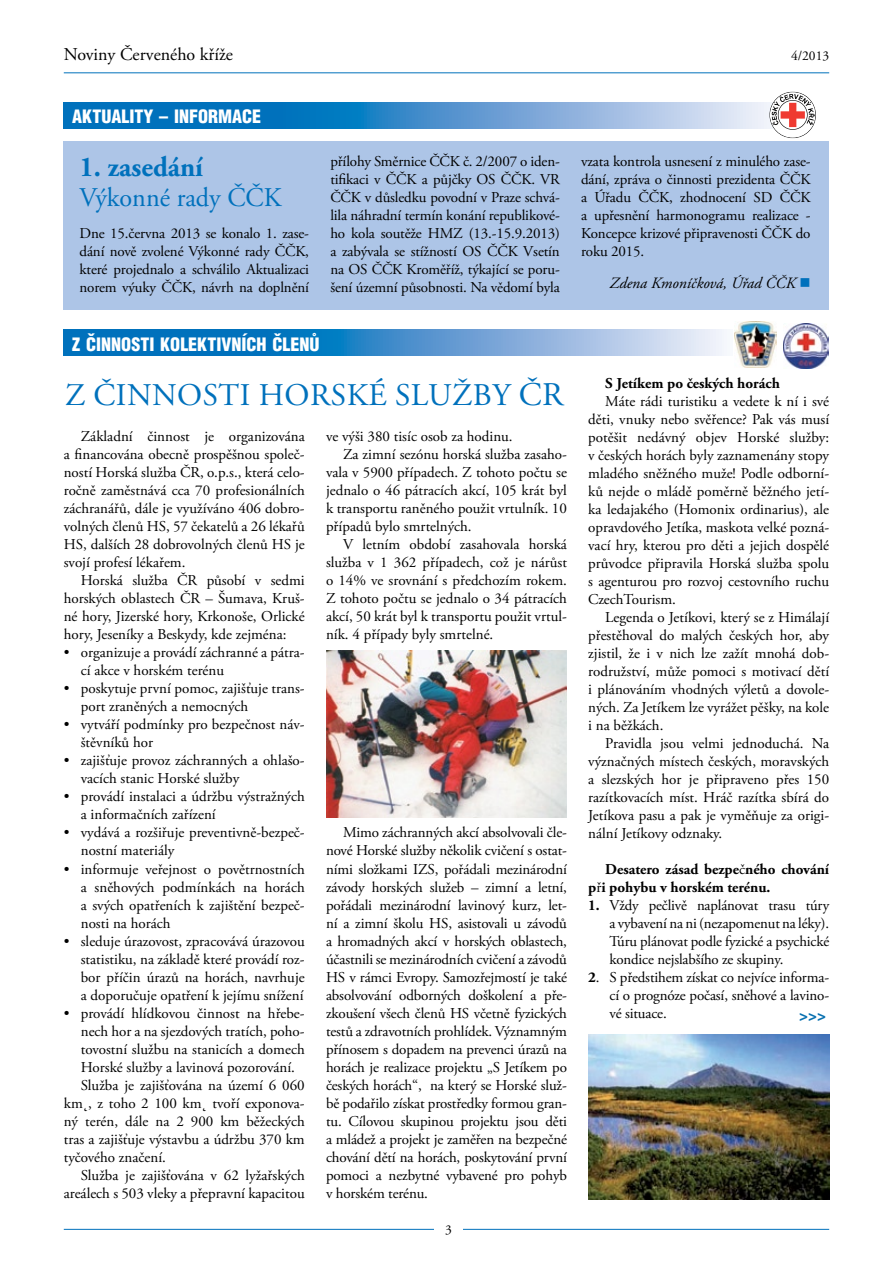
<style>
.page{position:relative;width:893px;height:1263px;background:#fff}
.page>*{position:absolute;margin:0;border:0;box-sizing:border-box;transform-origin:0 0}
.t1{font:31.5px "Adobe Garamond Pro";color:#0071bc}
.t2{font:700 28.5px "Adobe Garamond Pro";color:#0071bc}
.t3{font:27px "Adobe Garamond Pro";color:#0071bc}
.t4{font:900 18px "Switzerland Cond";color:#fff}
.t5{font:18px "Adobe Garamond Pro";color:#000}
.t6{font:italic 15.75px "Adobe Garamond Pro";color:#000}
.t7{font:15px/18px "Adobe Garamond Pro";color:#000;text-align:justify}
.t8{font:700 15px/18px "Adobe Garamond Pro";color:#000}
.t9{font:900 15px "Myriad Pro";color:#0770b0}
.t10{font:13.5px "Adobe Garamond Pro";color:#000}
.s1{color:#0071bc}
.s2{font-size:33px}
.s3{font-weight:400}
.s4{font-weight:700}
</style>
<div class="page">
<hr style="left:64px;top:72px;width:765px;height:1px;background:#0071bc">
<hr style="left:64px;top:1229px;width:765px;height:1px;background:#0071bc">
<div style="left:434px;top:1217px;width:29px;height:25px;background:#fff"></div>
<div style="left:64px;top:141px;width:765px;height:169px;background:#adc5e7"></div>
<svg style="left:64px;top:330px;width:660px;height:25px;background:#5098cf"></svg>
<svg style="left:776px;top:331px;width:1px;height:15px"></svg>
<img style="left:734px;top:321px;width:42px;height:47px">
<svg style="left:64px;top:103px;width:705px;height:25px;background:#4f97cf"></svg>
<svg style="left:769px;top:92px;width:47px;height:46px"></svg>
<img style="left:326px;top:651px;width:241px;height:166px">
<img style="left:588px;top:1035px;width:241px;height:164px">
<img style="left:783px;top:323px;width:45px;height:45px">
<p class="t5" style="left:64px;top:43px;width:171px">Noviny Červeného kříže</p>
<p class="t10" style="left:791px;top:47px;width:40px">4/2013</p>
<p class="t4" style="left:72px;top:105px;width:189px">AKTUALITY – INFORMACE</p>
<h2 class="t2" style="left:80px;top:150px;width:125px">1. zasedání</h2>
<h3 class="t3" style="left:80px;top:181px;width:203px">Výkonné rady ČČK</h3>
<p class="t7" style="left:80px;top:225px;width:231px">Dne 15.června 2013 se konalo 1. zase&shy;dání nově zvolené Výkonné rady ČČK, které projednalo a schválilo Aktualizaci norem výuky ČČK, návrh na doplnění</p>
<p class="t7" style="left:330px;top:153px;width:231px">přílohy Směrnice ČČK č. 2/2007 o iden&shy;tifikaci v ČČK a půjčky OS ČČK. VR ČČK v důsledku povodní v Praze schvá&shy;lila náhradní termín konání republikové&shy;ho kola soutěže HMZ (13.-15.9.2013) a zabývala se stížností OS ČČK Vsetín na OS ČČK Kroměříž, týkající se poru&shy;šení územní působnosti. Na vědomí byla</p>
<p class="t7" style="left:581px;top:153px;width:231px">vzata kontrola usnesení z minulého zase&shy;dání, zpráva o činnosti prezidenta ČČK a Úřadu ČČK, zhodnocení SD ČČK a upřesnění harmonogramu realizace - Koncepce krizové připravenosti ČČK do roku 2015.</p>
<p class="t6" style="left:610px;top:274px;width:202px">Zdena Kmoníčková, Úřad ČČK <span class="s1">■</span></p>
<p class="t4" style="left:72px;top:333px;width:249px">Z ČINNOSTI KOLEKTIVNÍCH ČLENŮ</p>
<h1 class="t1" style="left:65px;top:376px;width:40px">Z činnosti</h1>
<h1 class="t1" style="left:259px;top:376px;width:48px">Horsk</h1>
<h1 class="t1" style="left:368px;top:376px;width:197px">é služby <span class="s2">ČR</span></h1>
<p class="t7" style="left:64px;top:428px;width:242px;text-indent:17px">Základní činnost je organizována a financována obecně prospěšnou společ&shy;ností Horská služba ČR, o.p.s., která celo&shy;ročně zaměstnává cca 70 profesionálních záchranářů, dále je využíváno 406 dobro&shy;volných členů HS, 57 čekatelů a 26 lékařů HS, dalších 28 dobrovolných členů HS je svojí profesí lékařem.</p>
<p class="t7" style="left:64px;top:572px;width:242px;text-indent:17px">Horská služba ČR působí v sedmi horských oblastech ČR – Šumava, Kruš&shy;né hory, Jizerské hory, Krkonoše, Orlické hory, Jeseníky a Beskydy, kde zejména:</p>
<p class="t7" style="left:81px;top:644px;width:225px;text-indent:-17px">• organizuje a provádí záchranné a pátra&shy;cí akce v horském terénu</p>
<p class="t7" style="left:81px;top:680px;width:225px;text-indent:-17px">• poskytuje první pomoc, zajišťuje trans&shy;port zraněných a nemocných</p>
<p class="t7" style="left:81px;top:716px;width:225px;text-indent:-17px">• vytváří podmínky pro bezpečnost náv&shy;štěvníků hor</p>
<p class="t7" style="left:81px;top:752px;width:225px;text-indent:-17px">• zajišťuje provoz záchranných a ohlašo&shy;vacích stanic Horské služby</p>
<p class="t7" style="left:81px;top:788px;width:225px;text-indent:-17px">• provádí instalaci a údržbu výstražných a informačních zařízení</p>
<p class="t7" style="left:81px;top:824px;width:225px;text-indent:-17px">• vydává a rozšiřuje preventivně-bezpeč&shy;nostní materiály</p>
<p class="t7" style="left:81px;top:860px;width:225px;text-indent:-17px">• informuje veřejnost o povětrnostních a sněhových podmínkách na horách a svých opatřeních k zajištění bezpeč&shy;nosti na horách</p>
<p class="t7" style="left:81px;top:932px;width:225px;text-indent:-17px">• sleduje úrazovost, zpracovává úrazovou statistiku, na základě které provádí roz&shy;bor příčin úrazů na horách, navrhuje a doporučuje opatření k jejímu snížení</p>
<p class="t7" style="left:64px;top:1004px;width:242px">• provádí hlídkovou činnost na hřebe-</p>
<p class="t7" style="left:81px;top:1022px;width:225px">nech hor a na sjezdových tratích, poho-</p>
<p class="t7" style="left:81px;top:1040px;width:225px">tovostní službu na stanicích a domech</p>
<p class="t7" style="left:81px;top:1058px;width:216px">Horské služby a lavinová pozorování.</p>
<p class="t7" style="left:81px;top:1076px;width:225px">Služba je zajišťována na území 6 060</p>
<p class="t7" style="left:64px;top:1094px;width:242px">km˛, z toho 2 100 km˛ tvoří exponova-</p>
<p class="t7" style="left:64px;top:1112px;width:242px">ný terén, dále na 2 900 km běžeckých</p>
<p class="t7" style="left:64px;top:1130px;width:242px">tras a zajišťuje výstavbu a údržbu 370 km</p>
<p class="t7" style="left:64px;top:1148px;width:104px">tyčového značení.</p>
<p class="t7" style="left:81px;top:1166px;width:225px">Služba je zajišťována v 62 lyžařských</p>
<p class="t7" style="left:64px;top:1184px;width:242px">areálech s 503 vleky a přepravní kapacitou</p>
<p class="t7" style="left:326px;top:428px;width:188px">ve výši 380 tisíc osob za hodinu.</p>
<p class="t7" style="left:343px;top:446px;width:225px">Za zimní sezónu horská služba zasaho-</p>
<p class="t7" style="left:326px;top:464px;width:242px">vala v 5900 případech. Z tohoto počtu se</p>
<p class="t7" style="left:326px;top:482px;width:242px">jednalo o 46 pátracích akcí, 105 krát byl</p>
<p class="t7" style="left:326px;top:500px;width:242px">k transportu raněného použit vrtulník. 10</p>
<p class="t7" style="left:326px;top:518px;width:147px">případů bylo smrtelných.</p>
<p class="t7" style="left:343px;top:536px;width:226px">V letním období zasahovala horská</p>
<p class="t7" style="left:326px;top:554px;width:242px">služba v 1 362 případech, což je nárůst</p>
<p class="t7" style="left:326px;top:572px;width:242px">o 14% ve srovnání s předchozím rokem.</p>
<p class="t7" style="left:326px;top:590px;width:242px">Z tohoto počtu se jednalo o 34 pátracích</p>
<p class="t7" style="left:326px;top:608px;width:242px">akcí, 50 krát byl k transportu použit vrtul-</p>
<p class="t7" style="left:326px;top:626px;width:169px">ník. 4 případy byly smrtelné.</p>
<p class="t7" style="left:326px;top:824px;width:243px;text-indent:17px">Mimo záchranných akcí absolvovali čle&shy;nové Horské služby několik cvičení s ostat&shy;ními složkami IZS, pořádali mezinárodní závody horských služeb – zimní a letní, pořádali mezinárodní lavinový kurz, let&shy;ní a zimní školu HS, asistovali u závodů a hromadných akcí v horských oblastech, účastnili se mezinárodních cvičení a závodů HS v rámci Evropy. Samozřejmostí je také absolvování odborných doškolení a pře&shy;zkoušení všech členů HS včetně fyzických testů a zdravotních prohlídek. Významným přínosem s dopadem na prevenci úrazů na horách je realizace projektu „S Jetíkem po českých horách“, na který se Horské služ&shy;bě podařilo získat prostředky formou gran&shy;tu. Cílovou skupinou projektu jsou děti a mládež a projekt je zaměřen na bezpečné chování dětí na horách, poskytování první pomoci a nezbytné vybavené pro pohyb v horském terénu.</p>
<p class="t8" style="left:605px;top:375px;width:176px">S Jetíkem po českých horách</p>
<p class="t7" style="left:588px;top:393px;width:243px;text-indent:17px">Máte rádi turistiku a vedete k ní i své děti, vnuky nebo svěřence? Pak vás musí potěšit nedávný objev Horské služby: v českých horách byly zaznamenány stopy mladého sněžného muže! Podle odborní&shy;ků nejde o mládě poměrně běžného jetí&shy;ka ledajakého (Homonix ordinarius), ale opravdového Jetíka, maskota velké pozná&shy;vací hry, kterou pro děti a jejich dospělé průvodce připravila Horská služba spolu s agenturou pro rozvoj cestovního ruchu CzechTourism.</p>
<p class="t7" style="left:588px;top:609px;width:243px;text-indent:17px">Legenda o Jetíkovi, který se z Himálají přestěhoval do malých českých hor, aby zjistil, že i v nich lze zažít mnohá dob&shy;rodružství, může pomoci s motivací dětí i plánováním vhodných výletů a dovole&shy;ných. Za Jetíkem lze vyrážet pěšky, na kole i na běžkách.</p>
<p class="t7" style="left:588px;top:735px;width:242px;text-indent:17px">Pravidla jsou velmi jednoduchá. Na význačných místech českých, moravských a slezských hor je připraveno přes 150 razítkovacích míst. Hráč razítka sbírá do Jetíkova pasu a pak je vyměňuje za origi&shy;nální Jetíkovy odznaky.</p>
<p class="t8" style="left:588px;top:861px;width:242px;text-indent:17px">Desatero zásad bezpe<span class="s3">č</span>ného chování p<span class="s3">ř</span>i pohybu v horském terénu.</p>
<p class="t7" style="left:609px;top:897px;width:222px;text-indent:-21px"><span class="s4">1.</span> Vždy pečlivě naplánovat trasu túry a vybavení na ni (nezapomenut na léky).<br>Túru plánovat podle fyzické a psychické kondice nejslabšího ze skupiny.</p>
<p class="t7" style="left:609px;top:969px;width:221px;text-indent:-21px"><span class="s4">2</span>. S předstihem získat co nejvíce informa&shy;cí o prognóze počasí, sněhové a lavino&shy;vé situace.</p>
<p class="t9" style="left:799px;top:1005px;width:28px">&gt;&gt;&gt;</p>
</div>
